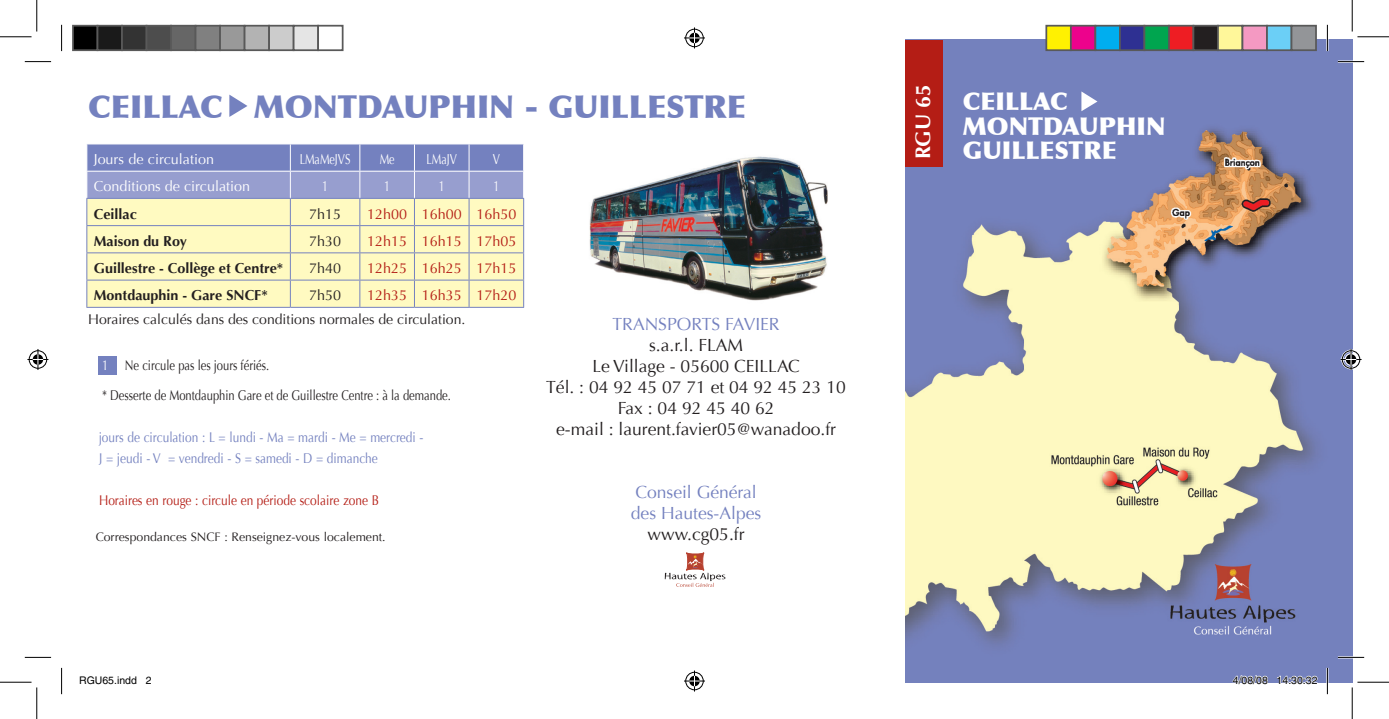
<style>
.page{position:relative;width:1389px;height:719px;background:#fff}
.page>*{position:absolute;margin:0;border:0;box-sizing:border-box;transform-origin:0 0}
.t1{font:900 31.5px "Optima";color:#7481bf}
.t2{font:900 24.5px/24.5px "Optima";color:#fff}
.t3{font:700 21px "Optima";color:#fff}
.t4{font:17.5px/21px "Optima";color:#231f20;text-align:center}
.t5{font:17.5px/21px "Optima";color:#7481bf}
.t6{font:700 14.35px "Optima";color:#231f20}
.t7{font:14.35px "Optima";color:#b41d15}
.t8{font:14.35px "Optima";color:#fff}
.t9{font:14.35px "Optima";color:#fff;scale:.75 1}
.t10{font:14.35px "Optima";color:#231f20}
.t11{font:14px/29.8px "Optima";color:#231f20;scale:.8 1}
.t12{font:14px/21px "Optima";color:#7481bf;scale:.85 1}
.t13{font:14px "Optima";color:#231f20}
.t14{font:14px "Optima";color:#b41d15;scale:.85 1}
.t15{font:12.25px "Optima";color:#231f20}
.t16{font:10.5px "Helvetica";color:#000}
.s1{color:#fff}
</style>
<div class="page">
<img style="left:589px;top:156px;width:239px;height:145px">
<img style="left:905px;top:39px;width:446px;height:643px">
<svg style="left:229px;top:95px;width:18px;height:22px"></svg>
<hr style="left:86px;top:307px;width:204px;height:1px;background:#7481bf">
<hr style="left:290px;top:307px;width:70px;height:1px;background:#7481bf">
<hr style="left:360px;top:307px;width:54px;height:1px;background:#7481bf">
<hr style="left:414px;top:307px;width:55px;height:1px;background:#7481bf">
<hr style="left:469px;top:307px;width:55px;height:1px;background:#7481bf">
<svg style="left:86px;top:144px;width:438px;height:163px;background:#d4d4c3"></svg>
<hr style="left:86px;top:198px;width:204px;height:1px;background:#7481bf">
<hr style="left:290px;top:198px;width:70px;height:1px;background:#7481bf">
<hr style="left:360px;top:198px;width:54px;height:1px;background:#7481bf">
<hr style="left:414px;top:198px;width:55px;height:1px;background:#7481bf">
<hr style="left:469px;top:198px;width:55px;height:1px;background:#7481bf">
<svg style="left:1081px;top:91px;width:16px;height:20px"></svg>
<div style="left:905px;top:40px;width:37px;height:127px;background:#b41d15"></div>
<div style="left:98px;top:356px;width:19px;height:18px;background:#7481bf"></div>
<div style="left:686px;top:552px;width:18px;height:18px;background:#b7412f"></div>
<div style="left:686px;top:552px;width:18px;height:18px;border:1px solid #b7412f"></div>
<svg style="left:664px;top:555px;width:61px;height:31px"></svg>
<hr style="left:1337px;top:60px;width:26px;height:3px;background:#fff">
<hr style="left:1337px;top:656px;width:26px;height:2px;background:#fff">
<hr style="left:1325px;top:25px;width:3px;height:26px;background:#fff">
<hr style="left:1325px;top:667px;width:3px;height:27px;background:#fff">
<svg style="left:25px;top:61px;width:26px;height:1px"></svg>
<svg style="left:1337px;top:61px;width:26px;height:1px"></svg>
<svg style="left:25px;top:657px;width:26px;height:1px"></svg>
<svg style="left:1337px;top:657px;width:26px;height:1px"></svg>
<svg style="left:61px;top:25px;width:1px;height:26px"></svg>
<svg style="left:61px;top:667px;width:1px;height:27px"></svg>
<svg style="left:1326px;top:25px;width:1px;height:26px"></svg>
<svg style="left:1326px;top:667px;width:1px;height:27px"></svg>
<hr style="left:0;top:36px;width:32px;height:1px;background:#000">
<hr style="left:1357px;top:36px;width:31px;height:1px;background:#000">
<hr style="left:0;top:681px;width:32px;height:1px;background:#000">
<hr style="left:1357px;top:681px;width:31px;height:1px;background:#000">
<hr style="left:36px;top:0;width:1px;height:31px;background:#000">
<hr style="left:36px;top:687px;width:1px;height:31px;background:#000">
<hr style="left:1351px;top:0;width:1px;height:31px;background:#000">
<hr style="left:1351px;top:687px;width:1px;height:31px;background:#000">
<svg style="left:684px;top:27px;width:21px;height:21px"></svg>
<svg style="left:684px;top:670px;width:21px;height:21px"></svg>
<svg style="left:27px;top:349px;width:21px;height:21px"></svg>
<svg style="left:1340px;top:349px;width:21px;height:21px"></svg>
<div style="left:73px;top:26px;width:24px;height:24px;background:#000"></div>
<div style="left:72px;top:25px;width:26px;height:26px;border:2px solid #595959"></div>
<div style="left:97px;top:26px;width:25px;height:24px;background:#1a1a1a"></div>
<div style="left:97px;top:25px;width:26px;height:26px;border:2px solid #595959"></div>
<div style="left:122px;top:26px;width:24px;height:24px;background:#333"></div>
<div style="left:121px;top:25px;width:26px;height:26px;border:2px solid #595959"></div>
<div style="left:146px;top:26px;width:25px;height:24px;background:#4d4d4d"></div>
<div style="left:146px;top:25px;width:26px;height:26px;border:2px solid #595959"></div>
<div style="left:171px;top:26px;width:24px;height:24px;background:#666"></div>
<div style="left:170px;top:25px;width:26px;height:26px;border:2px solid #595959"></div>
<div style="left:195px;top:26px;width:25px;height:24px;background:#808080"></div>
<div style="left:195px;top:25px;width:26px;height:26px;border:2px solid #595959"></div>
<div style="left:220px;top:26px;width:24px;height:24px;background:#999"></div>
<div style="left:219px;top:25px;width:26px;height:26px;border:2px solid #595959"></div>
<div style="left:244px;top:26px;width:25px;height:24px;background:#b3b3b3"></div>
<div style="left:244px;top:25px;width:26px;height:26px;border:2px solid #595959"></div>
<div style="left:269px;top:26px;width:24px;height:24px;background:#ccc"></div>
<div style="left:268px;top:25px;width:26px;height:26px;border:2px solid #595959"></div>
<div style="left:293px;top:26px;width:25px;height:24px;background:#e5e5e5"></div>
<div style="left:293px;top:25px;width:26px;height:26px;border:2px solid #595959"></div>
<div style="left:317px;top:25px;width:26px;height:26px;border:2px solid #595959"></div>
<div style="left:1046px;top:26px;width:24px;height:24px;background:#fff101"></div>
<div style="left:1045px;top:25px;width:26px;height:26px;border:2px solid #595959"></div>
<div style="left:1070px;top:26px;width:25px;height:24px;background:#ed028c"></div>
<div style="left:1069px;top:25px;width:27px;height:26px;border:2px solid #595959"></div>
<div style="left:1095px;top:26px;width:24px;height:24px;background:#00aeef"></div>
<div style="left:1094px;top:25px;width:26px;height:26px;border:2px solid #595959"></div>
<div style="left:1119px;top:26px;width:25px;height:24px;background:#2e3092"></div>
<div style="left:1118px;top:25px;width:27px;height:26px;border:2px solid #595959"></div>
<div style="left:1144px;top:26px;width:24px;height:24px;background:#00a54f"></div>
<div style="left:1143px;top:25px;width:26px;height:26px;border:2px solid #595959"></div>
<div style="left:1168px;top:26px;width:25px;height:24px;background:#ee1d23"></div>
<div style="left:1167px;top:25px;width:27px;height:26px;border:2px solid #595959"></div>
<div style="left:1193px;top:26px;width:24px;height:24px;background:#231f20"></div>
<div style="left:1192px;top:25px;width:26px;height:26px;border:2px solid #595959"></div>
<div style="left:1217px;top:26px;width:25px;height:24px;background:#fff79a"></div>
<div style="left:1216px;top:25px;width:27px;height:26px;border:2px solid #595959"></div>
<div style="left:1242px;top:26px;width:24px;height:24px;background:#f499c2"></div>
<div style="left:1241px;top:25px;width:26px;height:26px;border:2px solid #595959"></div>
<div style="left:1266px;top:26px;width:25px;height:24px;background:#6bcff6"></div>
<div style="left:1265px;top:25px;width:27px;height:26px;border:2px solid #595959"></div>
<div style="left:1291px;top:26px;width:24px;height:24px;background:#939598"></div>
<div style="left:1290px;top:25px;width:26px;height:26px;border:2px solid #595959"></div>
<svg style="left:1232px;top:674px;width:35px;height:9px"></svg>
<svg style="left:1276px;top:675px;width:41px;height:8px"></svg>
<h1 class="t1" style="left:88px;top:88px;width:659px">CEILLAC MONTDAUPHIN - GUILLESTRE</h1>
<p class="t8" style="left:94px;top:151px;width:122px">Jours de circulation</p>
<p class="t9" style="left:299px;top:151px;width:69px">LMaMeJVS</p>
<p class="t9" style="left:379px;top:151px;width:21px">Me</p>
<p class="t9" style="left:426px;top:151px;width:42px">LMaJV</p>
<p class="t9" style="left:492px;top:151px;width:11px">V</p>
<p class="t8" style="left:94px;top:178px;width:158px">Conditions de circulation</p>
<p class="t9" style="left:322px;top:178px;width:9px">1</p>
<p class="t9" style="left:384px;top:178px;width:9px">1</p>
<p class="t9" style="left:438px;top:178px;width:9px">1</p>
<p class="t9" style="left:493px;top:178px;width:9px">1</p>
<p class="t6" style="left:94px;top:205px;width:45px">Ceillac</p>
<p class="t10" style="left:309px;top:205px;width:33px">7h15</p>
<p class="t7" style="left:367px;top:205px;width:151px">12h00 16h00 16h50</p>
<p class="t6" style="left:94px;top:232px;width:95px">Maison du Roy</p>
<p class="t10" style="left:309px;top:232px;width:33px">7h30</p>
<p class="t7" style="left:367px;top:232px;width:151px">12h15 16h15 17h05</p>
<p class="t6" style="left:94px;top:260px;width:191px">Guillestre - Collège et Centre*</p>
<p class="t10" style="left:309px;top:260px;width:33px">7h40</p>
<p class="t7" style="left:367px;top:260px;width:151px">12h25 16h25 17h15</p>
<p class="t6" style="left:94px;top:287px;width:175px">Montdauphin - Gare SNCF*</p>
<p class="t10" style="left:309px;top:287px;width:33px">7h50</p>
<p class="t7" style="left:367px;top:287px;width:151px">12h35 16h35 17h20</p>
<p class="t13" style="left:88px;top:311px;width:379px">Horaires calculés dans des conditions normales de circulation.</p>
<p class="t11" style="left:102px;top:350px;width:437px"><span class="s1">1</span> Ne circule pas les jours fériés.<br>* Desserte de Montdauphin Gare et de Guillestre Centre : à la demande.</p>
<p class="t12" style="left:99px;top:426px;width:383px">jours de circulation : L = lundi - Ma = mardi - Me = mercredi -<br>J = jeudi - V = vendredi - S = samedi - D = dimanche</p>
<p class="t14" style="left:99px;top:492px;width:331px">Horaires en rouge : circule en période scolaire zone B</p>
<p class="t15" style="left:96px;top:529px;width:291px">Correspondances SNCF : Renseignez-vous localement.</p>
<p class="t5" style="left:612px;top:314px;width:168px">TRANSPORTS FAVIER</p>
<p class="t4" style="left:546px;top:335px;width:301px">s.a.r.l. FLAM<br>Le Village - 05600 CEILLAC<br>Tél. : 04 92 45 07 71 et 04 92 45 23 10<br>Fax : 04 92 45 40 62<br>e-mail : laurent.favier05@wanadoo.fr</p>
<p class="t5" style="left:631px;top:482px;width:132px">Conseil Général des Hautes-Alpes</p>
<p class="t4" style="left:647px;top:524px;width:98px">www.cg05.fr</p>
<p class="t3" style="left:910px;top:159px;width:76px;rotate:-90deg">RGU 65</p>
<h2 class="t2" style="left:962px;top:89px;width:204px">CEILLAC<br>MONTDAUPHIN</h2>
<h2 class="t2" style="left:962px;top:138px;width:155px">GUILLESTRE</h2>
<p class="t16" style="left:79px;top:673px;width:74px">RGU65.indd 2</p>
<p class="t16" style="left:1232px;top:673px;width:86px">4/08/08 14:30:32</p>
</div>
